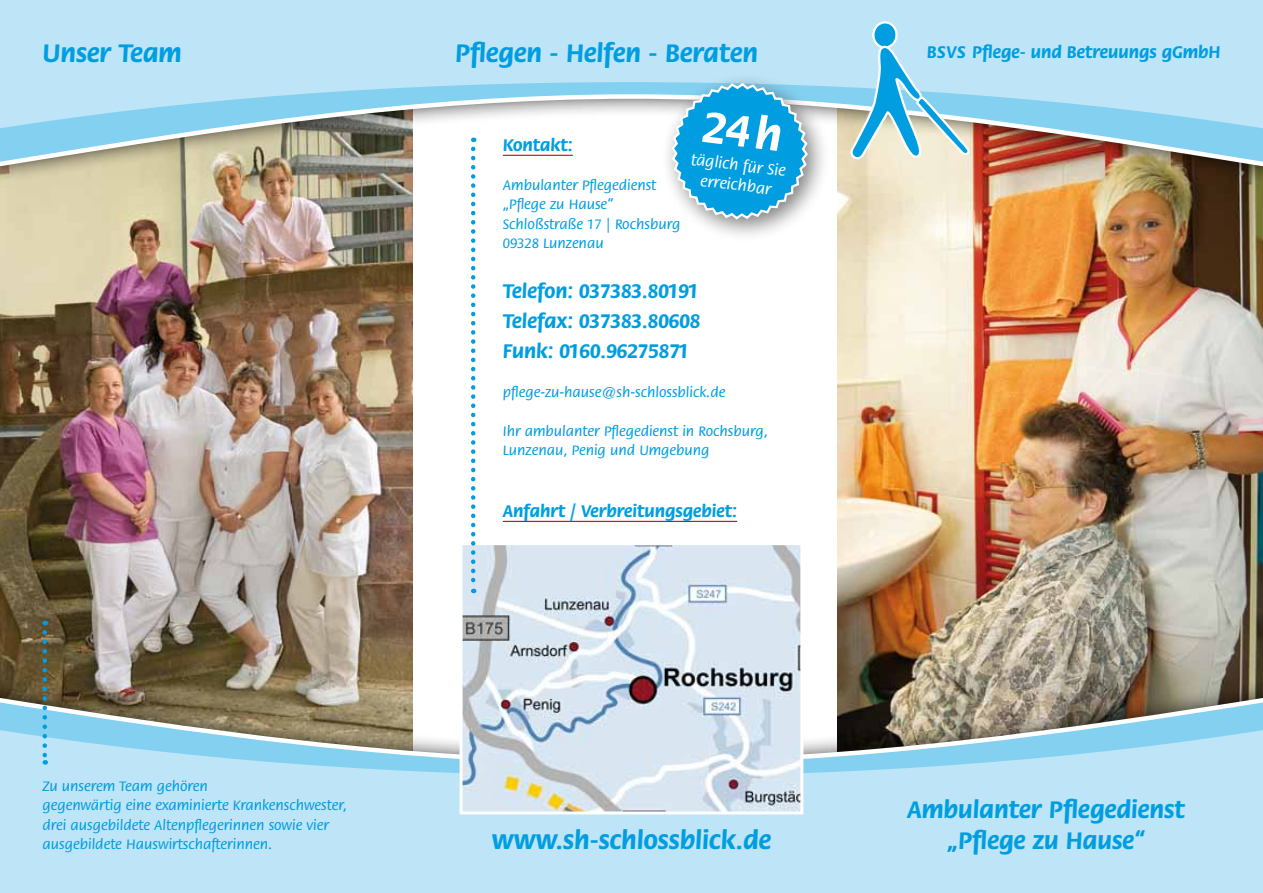
<style>
.page{position:relative;width:1263px;height:893px;background:#fff}
.page>*{position:absolute;margin:0;border:0;box-sizing:border-box;transform-origin:0 0}
.t1{font:700 27px "Flora Std";color:#009ee0}
.t2{font:700 25.5px/30.6px "Flora Std";color:#009ee0;text-align:center}
.t3{font:700 21px/30px "Flora Std";color:#009ee0;text-align:justify}
.t4{font:700 18px "Flora Std";color:#009ee0}
.t5{font:500 16.5px/19.8px "Flora Std";color:#fff;text-align:center}
.t6{font:500 15px/19.5px "Flora Std";color:#009ee0}
</style>
<div class="page">
<img style="left:0;top:185px;width:412px;height:493px">
<img style="left:838px;top:185px;width:425px;height:493px">
<hr style="left:503px;top:521px;width:234px;height:1px;background:#cd071e">
<div style="left:0;top:678px;width:1263px;height:215px;background:#000;opacity:.75"></div>
<svg style="left:0;top:693px;width:1263px;height:36px;background:#949688"></svg>
<div style="left:0;top:0;width:1263px;height:185px;background:#000;opacity:.75"></div>
<img style="left:0;top:130px;width:1263px;height:41px">
<svg style="left:0;top:0;width:1263px;height:130px;background:#b8e0f3"></svg>
<svg style="left:0;top:729px;width:1263px;height:164px;background:#b7def1"></svg>
<div style="left:660px;top:72px;width:171px;height:170px;background:#000;opacity:.5"></div>
<svg style="left:849px;top:20px;width:122px;height:142px;background:#a3d6e7"></svg>
<img style="left:464px;top:546px;width:335px;height:264px">
<div style="left:460px;top:542px;width:343px;height:272px;border:3px solid #fff"></div>
<svg style="left:471px;top:149px;width:4px;height:444px"></svg>
<svg style="left:43px;top:632px;width:4px;height:133px"></svg>
<svg style="left:670px;top:82px;width:139px;height:139px;background:#44b2e0"></svg>
<h1 class="t1" style="left:43px;top:39px;width:141px">Unser Team</h1>
<p class="t6" style="left:43px;top:776px;width:306px">Zu unserem Team gehören<br>gegenwärtig eine examinierte Krankenschwester, drei ausgebildete Altenpflegerinnen sowie vier ausgebildete Hauswirtschafterinnen.</p>
<h1 class="t1" style="left:455px;top:39px;width:305px">Pflegen - Helfen - Beraten</h1>
<p class="t4" style="left:503px;top:135px;width:72px">Kontakt:</p>
<p class="t5" style="left:692px;top:150px;width:97px;rotate:7deg">täglich für Sie erreichbar</p>
<p class="t6" style="left:503px;top:175px;width:179px">Ambulanter Pflegedienst „Pflege zu Hause“<br>Schloßstraße 17 | Rochsburg<br>09328 Lunzenau</p>
<h3 class="t3" style="left:503px;top:276px;width:199px">Telefon: 037383.80191<br>Telefax: 037383.80608<br>Funk: 0160.96275871</h3>
<p class="t6" style="left:503px;top:382px;width:224px">pflege-zu-hause@sh-schlossblick.de</p>
<p class="t6" style="left:503px;top:421px;width:267px">Ihr ambulanter Pflegedienst in Rochsburg,<br>Lunzenau, Penig und Umgebung</p>
<p class="t4" style="left:503px;top:501px;width:236px">Anfahrt / Verbreitungsgebiet:</p>
<h1 class="t1" style="left:492px;top:826px;width:281px">www.sh-schlossblick.de</h1>
<p class="t4" style="left:927px;top:42px;width:295px">BSVS Pflege- und Betreuungs gGmbH</p>
<h2 class="t2" style="left:907px;top:795px;width:279px">Ambulanter Pflegedienst „Pflege zu Hause“</h2>
</div>
